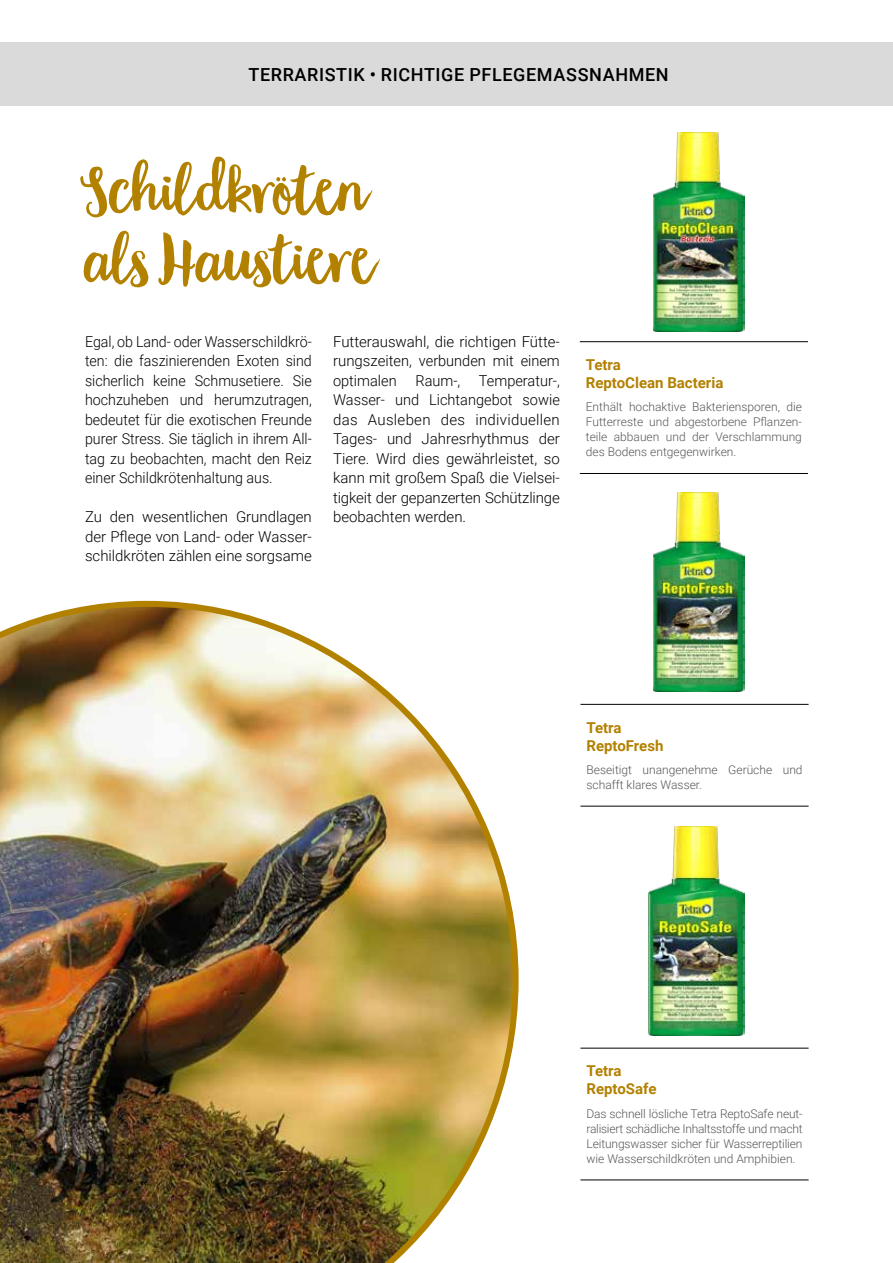
<style>
.page{position:relative;width:893px;height:1263px;background:#fff}
.page>*{position:absolute;margin:0;border:0;box-sizing:border-box;transform-origin:0 0}
.t1{font:72px/69px "Garden Grown";color:#b38100}
.t2{font:500 18px "Roboto";letter-spacing:.035em;color:#000}
.t3{font:300 15px/19.5px "Roboto";color:#000;text-align:justify}
.t4{font:300 15px/19.5px "Roboto";color:#000;text-align:justify;scale:.95 1}
.t5{font:700 15px/18px "Roboto";color:#b38100}
.t6{font:300 12px/15px "Roboto";color:#575756;text-align:justify}
</style>
<div class="page">
<div style="left:0;top:43px;width:893px;height:63px;background:#dadada"></div>
<img style="left:0;top:601px;width:519px;height:662px">
<img style="left:648px;top:826px;width:97px;height:210px">
<img style="left:653px;top:492px;width:91px;height:199px">
<hr style="left:580px;top:341px;width:228px;height:1px;background:#000">
<hr style="left:580px;top:473px;width:228px;height:1px;background:#000">
<hr style="left:580px;top:704px;width:229px;height:1px;background:#000">
<hr style="left:580px;top:806px;width:229px;height:1px;background:#000">
<hr style="left:580px;top:1048px;width:229px;height:1px;background:#000">
<hr style="left:580px;top:1179px;width:229px;height:1px;background:#000">
<img style="left:653px;top:133px;width:91px;height:198px">
<p class="t2" style="left:248px;top:62px;width:422px">TERRARISTIK • RICHTIGE PFLEGEMASSNAHMEN</p>
<h1 class="t1" style="left:85px;top:152px;width:291px">Schildkröten als Haustiere</h1>
<p class="t4" style="left:85px;top:331px;width:240px">Egal, ob Land- oder Wasserschildkrö&shy;ten: die faszinierenden Exoten sind sicherlich keine Schmusetiere. Sie hochzuheben und herumzutragen, bedeutet für die exotischen Freunde purer Stress. Sie täglich in ihrem All&shy;tag zu beobachten, macht den Reiz einer Schildkrötenhaltung aus.</p>
<p class="t3" style="left:85px;top:506px;width:228px">Zu den wesentlichen Grundlagen der Pflege von Land- oder Wasser&shy;schildkröten zählen eine sorgsame</p>
<p class="t3" style="left:333px;top:331px;width:228px">Futterauswahl, die richtigen Fütte&shy;rungszeiten, verbunden mit einem optimalen</p>
<p class="t3" style="left:333px;top:370px;width:228px;text-indent:82px">Raum-, Temperatur-, Wasser- und Lichtangebot sowie das Ausleben des individuellen Tages- und Jahresrhythmus der Tiere. Wird dies gewährleistet, so kann mit großem Spaß die Vielsei&shy;tigkeit der gepanzerten Schützlinge beobachten werden.</p>
<p class="t5" style="left:586px;top:355px;width:139px">Tetra<br>ReptoClean Bacteria</p>
<p class="t6" style="left:586px;top:399px;width:218px">Enthält hochaktive Bakteriensporen, die Futterreste und abgestorbene Pflanzen&shy;teile abbauen und der Verschlammung des Bodens entgegenwirken.</p>
<p class="t5" style="left:586px;top:718px;width:79px">Tetra<br>ReptoFresh</p>
<p class="t6" style="left:586px;top:762px;width:218px">Beseitigt unangenehme Gerüche und schafft klares Wasser.</p>
<p class="t5" style="left:586px;top:1061px;width:72px">Tetra<br>ReptoSafe</p>
<p class="t6" style="left:586px;top:1106px;width:218px">Das schnell lösliche Tetra ReptoSafe neut&shy;ralisiert schädliche Inhaltsstoffe und macht Leitungswasser sicher für Wasserreptilien wie Wasserschildkröten und Amphibien.</p>
</div>
